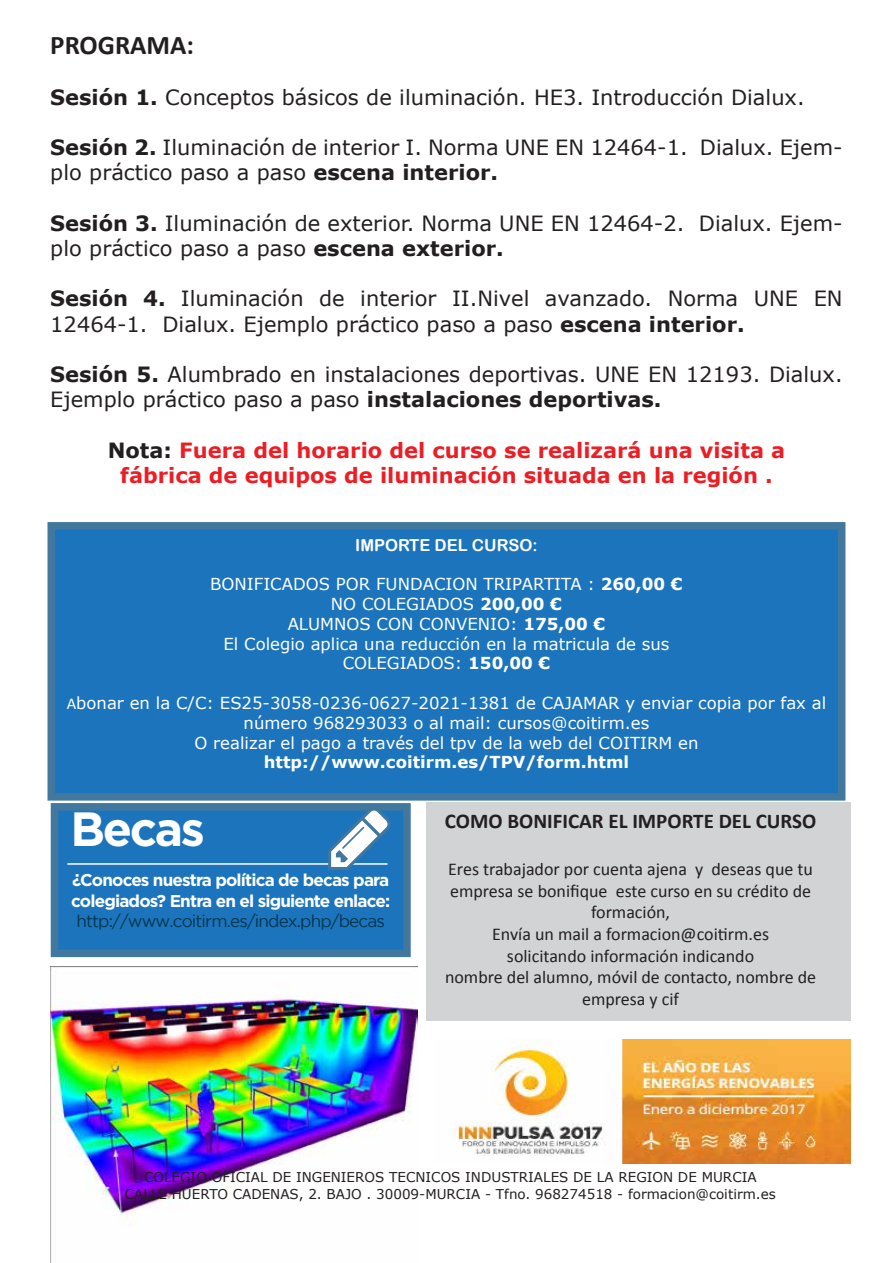
<style>
.page{position:relative;width:893px;height:1263px;background:#fff}
.page>*{position:absolute;margin:0;border:0;box-sizing:border-box;transform-origin:0 0}
.t1{font:700 48px "Gotham";letter-spacing:-.05em;color:#fff}
.t2{font:700 27px "Calibri";color:#231f20}
.t3{font:21px/25.2px "Verdana";color:#231f20}
.t4{font:700 21px/25.2px "Verdana";color:#ed1d24;text-align:center}
.t5{font:700 21px "Calibri";color:#231f20}
.t6{font:18px/21.6px "Calibri";color:#231f20;text-align:center}
.t7{font:700 17.1px/20.5px "Gotham";letter-spacing:-.05em;color:#fff}
.t8{font:17.1px "Gotham";letter-spacing:-.05em;color:#003650}
.t9{font:16.5px/19.8px "Verdana";color:#fff;text-align:center}
.t10{font:700 16.5px "Verdana";color:#fff}
.t11{font:16.5px "Arial Rounded MT Bold";color:#fff}
.t12{font:13.5px/16.2px "Verdana";color:#231f20;text-align:center}
.s1{font-weight:700}
.s2{color:#231f20}
.s3{font-family:"Calibri"}
</style>
<div class="page">
<img style="left:50px;top:967px;width:368px;height:296px">
<svg style="left:48px;top:522px;width:797px;height:279px;fill:#1c75bc"></svg>
<div style="left:427px;top:803px;width:424px;height:218px;background:#d1d3d4"></div>
<svg style="left:51px;top:803px;width:360px;height:154px;fill:#1c75bc"></svg>
<hr style="left:67px;top:863px;width:321px;height:2px;background:#fff">
<svg style="left:328px;top:807px;width:63px;height:63px"></svg>
<img style="left:453px;top:1040px;width:398px;height:124px">
<p class="t2" style="left:50px;top:28px;width:145px">PROGRAMA:</p>
<p class="t3" style="left:50px;top:84px;width:756px"><span class="s1">Sesión 1.</span> Conceptos básicos de iluminación. HE3. Introducción Dialux.</p>
<p class="t3" style="left:50px;top:135px;width:794px"><span class="s1">Sesión 2.</span> Iluminación de interior I. Norma UNE EN 12464-1. Dialux. Ejem&shy;plo práctico paso a paso <span class="s1">escena interior.</span></p>
<p class="t3" style="left:50px;top:210px;width:794px"><span class="s1">Sesión 3.</span> Iluminación de exterior. Norma UNE EN 12464-2. Dialux. Ejem&shy;plo práctico paso a paso <span class="s1">escena exterior.</span></p>
<p class="t3" style="left:50px;top:286px;width:794px"><span class="s1">Sesión 4.</span> Iluminación de interior II.Nivel avanzado. Norma UNE EN<br>12464-1. Dialux. Ejemplo práctico paso a paso <span class="s1">escena interior.</span></p>
<p class="t3" style="left:50px;top:362px;width:794px"><span class="s1">Sesión 5.</span> Alumbrado en instalaciones deportivas. UNE EN 12193. Dialux.<br>Ejemplo práctico paso a paso <span class="s1">instalaciones deportivas.</span></p>
<p class="t4" style="left:108px;top:437px;width:679px"><span class="s2">Nota:</span> Fuera del horario del curso se realizará una visita a fábrica de equipos de iluminación situada en la región .</p>
<p class="t11" style="left:355px;top:535px;width:184px">IMPORTE DEL CURSO:</p>
<p class="t9" style="left:210px;top:574px;width:474px">BONIFICADOS POR FUNDACION TRIPARTITA : <span class="s1">260,00 € </span>NO COLEGIADOS <span class="s1">200,00 €<br></span>ALUMNOS CON CONVENIO: <span class="s1">175,00 €<br></span>El Colegio aplica una reducción en la matricula de sus COLEGIADOS: <span class="s1">150,00 €</span></p>
<p class="t9" style="left:67px;top:693px;width:761px"><span class="s3">A</span>bonar en la C/C: ES25-3058-0236-0627-2021-1381 de CAJAMAR y enviar copia por fax al número 968293033 o al mail: cursos@coitirm.es<br>O realizar el pago a través del tpv de la web del COITIRM en</p>
<p class="t10" style="left:264px;top:751px;width:367px">http://www.coitirm.es/TPV/form.html</p>
<h1 class="t1" style="left:71px;top:801px;width:136px">Becas</h1>
<p class="t7" style="left:71px;top:869px;width:320px">¿Conoces nuestra política de becas para colegiados? Entra en el siguiente enlace:</p>
<p class="t8" style="left:76px;top:912px;width:310px">http://www.coitirm.es/index.php/becas</p>
<p class="t5" style="left:445px;top:808px;width:373px">COMO BONIFICAR EL IMPORTE DEL CURSO</p>
<p class="t6" style="left:445px;top:858px;width:373px">Eres trabajador por cuenta ajena y deseas que tu empresa se bonifique este curso en su crédito de formación,<br>Envía un mail a formacion@coitirm.es<br>solicitando información indicando<br>nombre del alumno, móvil de contacto, nombre de empresa y cif</p>
<p class="t12" style="left:125px;top:1169px;width:653px">COLEGIO OFICIAL DE INGENIEROS TECNICOS INDUSTRIALES DE LA REGION DE MURCIA<br>CALLE HUERTO CADENAS, 2. BAJO . 30009-MURCIA - Tfno. 968274518 - formacion@coitirm.es</p>
</div>
